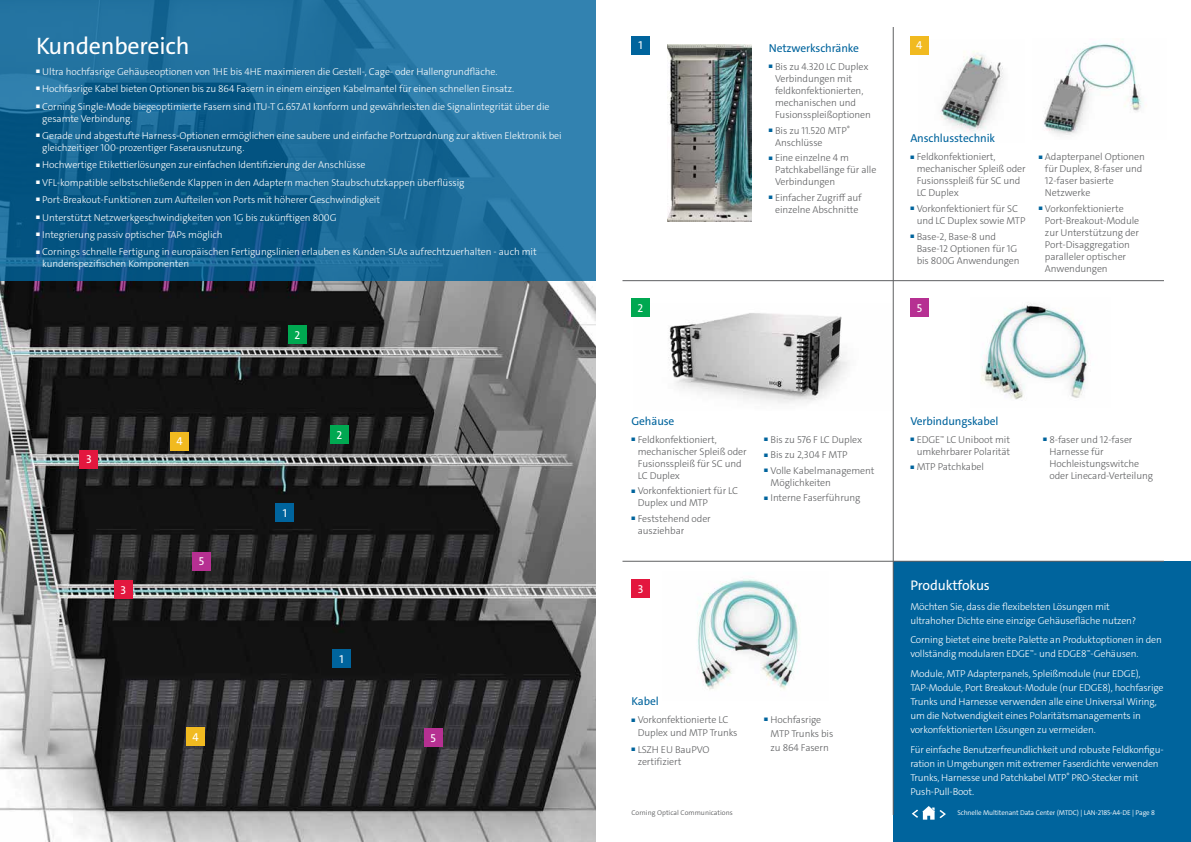
<style>
.page{position:relative;width:1191px;height:842px;background:#fff}
.page>*{position:absolute;margin:0;border:0;box-sizing:border-box;transform-origin:0 0}
.t1{font:24px "The Sans C4 s";letter-spacing:-.01em;color:#fff}
.t2{font:14px "The Sans C4 s";letter-spacing:-.01em;color:#fff}
.t3{font:11.5px "The Sans C4 s";letter-spacing:-.01em;color:#00649d}
.t4{font:11.5px "The Sans C4 s";color:#fff}
.t5{font:300 10px/14px "The Sans C4 s";letter-spacing:-.01em;color:#fff}
.t6{font:300 10px/12px "The Sans C4 s";letter-spacing:-.01em;color:#5f6062}
.t7{font:300 7px "The Sans C4 s";letter-spacing:-.02em;color:#fff}
.t8{font:300 7px "The Sans C4 s";color:#5f6062}
</style>
<div class="page">
<img style="left:0;top:280px;width:595px;height:562px">
<svg style="left:0;top:0;width:595px;height:280px;background:#1b6b99"></svg>
<div style="left:893px;top:561px;width:298px;height:281px;background:#00649d"></div>
<img style="left:649px;top:303px;width:244px;height:107px">
<img style="left:667px;top:44px;width:84px;height:177px">
<hr style="left:622px;top:280px;width:542px;height:1px;background:#5f6062">
<hr style="left:622px;top:561px;width:542px;height:1px;background:#5f6062">
<hr style="left:893px;top:27px;width:1px;height:788px;background:#5f6062">
<img style="left:697px;top:579px;width:101px;height:111px">
<img style="left:1044px;top:39px;width:99px;height:96px">
<img style="left:981px;top:303px;width:108px;height:97px">
<img style="left:918px;top:40px;width:86px;height:92px">
<div style="left:276px;top:504px;width:18px;height:18px;background:#00649d"></div>
<div style="left:288px;top:326px;width:18px;height:18px;background:#00a851"></div>
<div style="left:332px;top:650px;width:18px;height:18px;background:#00649d"></div>
<div style="left:193px;top:552px;width:18px;height:18px;background:#b63092"></div>
<div style="left:171px;top:432px;width:18px;height:18px;background:#f1ba20"></div>
<div style="left:80px;top:450px;width:18px;height:18px;background:#e3173e"></div>
<div style="left:114px;top:580px;width:18px;height:18px;background:#e3173e"></div>
<div style="left:330px;top:426px;width:18px;height:18px;background:#00a851"></div>
<div style="left:424px;top:729px;width:18px;height:18px;background:#b63092"></div>
<div style="left:187px;top:728px;width:18px;height:18px;background:#f1ba20"></div>
<div style="left:910px;top:36px;width:18px;height:18px;background:#f1ba20"></div>
<div style="left:631px;top:299px;width:18px;height:18px;background:#00a851"></div>
<div style="left:910px;top:299px;width:18px;height:18px;background:#b63092"></div>
<div style="left:631px;top:579px;width:18px;height:18px;background:#e3173e"></div>
<div style="left:631px;top:36px;width:18px;height:18px;background:#00649d"></div>
<svg style="left:911px;top:806px;width:35px;height:14px"></svg>
<h1 class="t1" style="left:36px;top:30px;width:155px">Kundenbereich</h1>
<p class="t5" style="left:36px;top:64px;width:463px">■ Ultra hochfasrige Gehäuseoptionen von 1HE bis 4HE maximieren die Gestell-, Cage- oder Hallengrundfläche.</p>
<p class="t5" style="left:36px;top:82px;width:480px">■ Hochfasrige Kabel bieten Optionen bis zu 864 Fasern in einem einzigen Kabelmantel für einen schnellen Einsatz.</p>
<p class="t5" style="left:42px;top:100px;width:509px;line-height:12px;text-indent:-6px">■ Corning Single-Mode biegeoptimierte Fasern sind ITU-T G.657.A1 konform und gewährleisten die Signalintegrität über die gesamte Verbindung.</p>
<p class="t5" style="left:42px;top:130px;width:521px;line-height:12px;text-indent:-6px">■ Gerade und abgestufte Harness-Optionen ermöglichen eine saubere und einfache Portzuordnung zur aktiven Elektronik bei gleichzeitiger 100-prozentiger Faserausnutzung.</p>
<p class="t5" style="left:36px;top:158px;width:331px">■ Hochwertige Etikettierlösungen zur einfachen Identifizierung der Anschlüsse</p>
<p class="t5" style="left:36px;top:175px;width:430px">■ VFL-kompatible selbstschließende Klappen in den Adaptern machen Staubschutzkappen überflüssig</p>
<p class="t5" style="left:36px;top:193px;width:345px">■ Port-Breakout-Funktionen zum Aufteilen von Ports mit höherer Geschwindigkeit</p>
<p class="t5" style="left:36px;top:210px;width:302px">■ Unterstützt Netzwerkgeschwindigkeiten von 1G bis zukünftigen 800G</p>
<p class="t5" style="left:36px;top:228px;width:188px">■ Integrierung passiv optischer TAPs möglich</p>
<p class="t5" style="left:42px;top:246px;width:496px;line-height:12px;text-indent:-6px">■ Cornings schnelle Fertigung in europäischen Fertigungslinien erlauben es Kunden-SLAs aufrechtzuerhalten - auch mit kundenspezifischen Komponenten</p>
<p class="t4" style="left:86px;top:452px;width:7px">3</p>
<p class="t4" style="left:121px;top:582px;width:7px">3</p>
<p class="t4" style="left:294px;top:328px;width:7px">2</p>
<p class="t4" style="left:176px;top:434px;width:8px">4</p>
<p class="t4" style="left:199px;top:554px;width:7px">5</p>
<p class="t4" style="left:283px;top:506px;width:6px">1</p>
<p class="t4" style="left:336px;top:428px;width:7px">2</p>
<p class="t4" style="left:339px;top:652px;width:6px">1</p>
<p class="t4" style="left:192px;top:730px;width:8px">4</p>
<p class="t4" style="left:430px;top:731px;width:7px">5</p>
<p class="t4" style="left:638px;top:38px;width:6px">1</p>
<p class="t3" style="left:769px;top:41px;width:92px">Netzwerkschränke</p>
<p class="t6" style="left:775px;top:61px;width:97px;text-indent:-6px"><sup>■</sup> Bis zu 4.320 LC Duplex<br>Verbindungen mit feldkonfektionierten, mechanischen und<br>Fusionsspleißoptionen</p>
<p class="t6" style="left:775px;top:124px;width:76px;text-indent:-6px"><sup>■</sup> Bis zu 11.520 MTP<sup>®<br></sup>Anschlüsse</p>
<p class="t6" style="left:775px;top:152px;width:103px;text-indent:-6px"><sup>■</sup> Eine einzelne 4 m<br>Patchkabellänge für alle<br>Verbindungen</p>
<p class="t6" style="left:769px;top:192px;width:94px;text-align:center"><sup>■</sup> Einfacher Zugriff auf einzelne Abschnitte</p>
<p class="t4" style="left:916px;top:38px;width:8px">4</p>
<p class="t3" style="left:910px;top:131px;width:86px">Anschlusstechnik</p>
<p class="t6" style="left:916px;top:151px;width:110px;text-indent:-6px"><sup>■</sup> Feldkonfektioniert, mechanischer Spleiß oder<br>Fusionsspleiß für SC und<br>LC Duplex</p>
<p class="t6" style="left:916px;top:203px;width:110px;text-indent:-6px"><sup>■</sup> Vorkonfektioniert für SC und LC Duplex sowie MTP</p>
<p class="t6" style="left:916px;top:230px;width:104px;text-indent:-6px"><sup>■</sup> Base-2, Base-8 und<br>Base-12 Optionen für 1G bis 800G Anwendungen</p>
<p class="t4" style="left:637px;top:301px;width:7px">2</p>
<p class="t4" style="left:916px;top:301px;width:7px">5</p>
<p class="t6" style="left:1045px;top:151px;width:101px;text-indent:-6px"><sup>■</sup> Adapterpanel Optionen für Duplex, 8-faser und<br>12-faser basierte<br>Netzwerke</p>
<p class="t6" style="left:1045px;top:203px;width:96px;text-indent:-6px"><sup>■</sup> Vorkonfektionierte<br>Port-Breakout-Module zur Unterstützung der<br>Port-Disaggregation paralleler optischer<br>Anwendungen</p>
<p class="t3" style="left:631px;top:413px;width:44px">Gehäuse</p>
<p class="t6" style="left:638px;top:433px;width:110px;text-indent:-6px"><sup>■</sup> Feldkonfektioniert, mechanischer Spleiß oder<br>Fusionsspleiß für SC und<br>LC Duplex</p>
<p class="t6" style="left:638px;top:485px;width:102px;text-indent:-6px"><sup>■</sup> Vorkonfektioniert für LC<br>Duplex und MTP</p>
<p class="t6" style="left:638px;top:512px;width:75px;text-indent:-6px"><sup>■</sup> Feststehend oder ausziehbar</p>
<p class="t6" style="left:764px;top:433px;width:99px"><sup>■</sup> Bis zu 576 F LC Duplex</p>
<p class="t6" style="left:764px;top:449px;width:85px"><sup>■</sup> Bis zu 2,304 F MTP</p>
<p class="t6" style="left:770px;top:464px;width:105px;text-indent:-6px"><sup>■</sup> Volle Kabelmanagement<br>Möglichkeiten</p>
<p class="t6" style="left:764px;top:492px;width:98px"><sup>■</sup> Interne Faserführung</p>
<p class="t3" style="left:910px;top:414px;width:90px">Verbindungskabel</p>
<p class="t6" style="left:910px;top:434px;width:101px;text-align:right"><sup>■</sup> EDGE<sup>™</sup> LC Uniboot mit umkehrbarer Polarität</p>
<p class="t6" style="left:910px;top:461px;width:75px"><sup>■</sup> MTP Patchkabel</p>
<p class="t6" style="left:1049px;top:434px;width:105px;text-indent:-6px"><sup>■</sup> 8-faser und 12-faser<br>Harnesse für<br>Hochleistungswitche oder Linecard-Verteilung</p>
<p class="t4" style="left:637px;top:581px;width:7px">3</p>
<p class="t3" style="left:631px;top:694px;width:29px">Kabel</p>
<p class="t6" style="left:638px;top:714px;width:101px;line-height:12.3px;text-indent:-6px"><sup>■</sup> Vorkonfektionierte LC<br>Duplex und MTP Trunks</p>
<p class="t6" style="left:638px;top:743px;width:73px;line-height:12.3px;text-indent:-6px"><sup>■</sup> LSZH EU BauPVO zertifiziert</p>
<p class="t6" style="left:770px;top:712px;width:64px;line-height:14px;text-indent:-6px"><sup>■</sup> Hochfasrige<br>MTP Trunks bis zu 864 Fasern</p>
<h2 class="t2" style="left:910px;top:576px;width:81px">Produktfokus</h2>
<p class="t5" style="left:910px;top:599px;width:227px">Möchten Sie, dass die flexibelsten Lösungen mit ultrahoher Dichte eine einzige Gehäusefläche nutzen?</p>
<p class="t5" style="left:910px;top:633px;width:253px">Corning bietet eine breite Palette an Produktoptionen in den vollständig modularen EDGE<sup>™</sup>- und EDGE8<sup>™</sup>-Gehäusen.</p>
<p class="t5" style="left:910px;top:667px;width:255px">Module, MTP Adapterpanels, Spleißmodule (nur EDGE), TAP-Module, Port Breakout-Module (nur EDGE8), hochfasrige Trunks und Harnesse verwenden alle eine Universal Wiring, um die Notwendigkeit eines Polaritätsmanagements in vorkonfektionierten Lösungen zu vermeiden.</p>
<p class="t5" style="left:910px;top:742px;width:255px">Für einfache Benutzerfreundlichkeit und robuste Feldkonfigu&shy;ration in Umgebungen mit extremer Faserdichte verwenden Trunks, Harnesse und Patchkabel MTP<sup>®</sup> PRO-Stecker mit Push-Pull-Boot.</p>
<p class="t8" style="left:631px;top:808px;width:103px">Corning Optical Communications</p>
<p class="t7" style="left:957px;top:808px;width:199px">Schnelle Multitenant Data Center (MTDC) | LAN-2185-A4-DE | Page 8</p>
</div>
